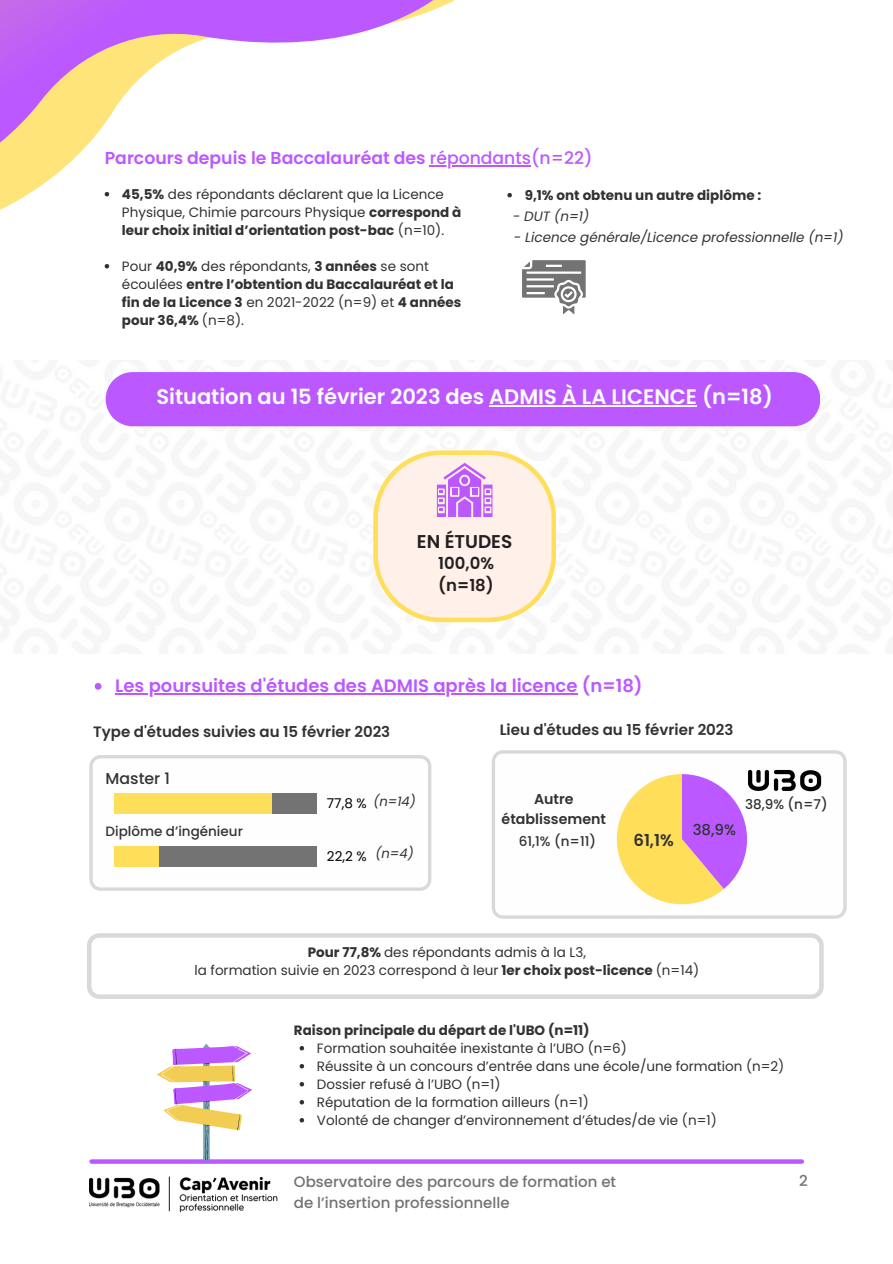
<style>
.page{position:relative;width:893px;height:1264px;background:#fff}
.page>*{position:absolute;margin:0;border:0;box-sizing:border-box;transform-origin:0 0}
.t1{font:600 21px "Poppins";color:#fefefe}
.t2{font:600 18.45px "Poppins";color:#231f1f}
.t3{font:600 18px "Poppins";color:#bc58ff}
.t4{font:600 17.25px "Poppins";color:#bc58ff}
.t5{font:600 16.5px/22.5px "Poppins";color:#231f1f}
.t6{font:600 16.5px "Poppins";color:#323232}
.t7{font:500 15.75px "Poppins";color:#323232}
.t8{font:500 15px/20.2px "Poppins";color:#737373}
.t9{font:600 15px "Poppins";color:#323232}
.t10{font:500 15px "Poppins";color:#323232}
.t11{font:600 14.25px "Poppins";color:#323232}
.t12{font:13.5px/18px "Poppins";color:#323232}
.t13{font:700 13.5px/18px "Poppins";color:#323232}
.t14{font:italic 13.5px "Poppins";color:#323232}
.t15{font:500 13.5px "Poppins";color:#323232}
.t16{font:13.5px "Poppins";color:#000}
.t17{font:italic 13.2px "Poppins";color:#323232}
.s1{font-weight:500}
.s2{font-weight:700}
.s3{font-weight:400}
.s4{font-style:normal}
</style>
<div class="page">
<svg style="left:0;top:0;width:531px;height:269px"></svg>
<svg style="left:92px;top:1159px;width:709px;height:4px;background:#c063fe"></svg>
<svg style="left:522px;top:260px;width:63px;height:54px"></svg>
<svg style="left:89px;top:755px;width:342px;height:135px"></svg>
<div style="left:114px;top:793px;width:203px;height:20px;background:#737373"></div>
<div style="left:114px;top:793px;width:158px;height:20px;background:#ffde59"></div>
<svg style="left:491px;top:750px;width:355px;height:168px"></svg>
<img style="left:747px;top:769px;width:74px;height:24px">
<svg style="left:87px;top:933px;width:736px;height:65px"></svg>
<svg style="left:156px;top:1044px;width:96px;height:116px"></svg>
<div style="left:114px;top:846px;width:203px;height:20px;background:#737373"></div>
<div style="left:114px;top:846px;width:45px;height:20px;background:#ffde59"></div>
<svg style="left:616px;top:774px;width:131px;height:130px"></svg>
<div style="left:106px;top:372px;width:714px;height:54px;background:#bc58ff"></div>
<img style="left:89px;top:1176px;width:188px;height:36px">
<hr style="left:429px;top:165px;width:102px;height:1px;background:#bc58ff">
<svg style="left:105px;top:192px;width:4px;height:4px"></svg>
<svg style="left:105px;top:264px;width:4px;height:4px"></svg>
<svg style="left:507px;top:193px;width:5px;height:4px"></svg>
<hr style="left:489px;top:405px;width:208px;height:1px;background:#fefefe">
<svg style="left:95px;top:683px;width:6px;height:6px"></svg>
<hr style="left:115px;top:693px;width:462px;height:1px;background:#bc58ff">
<svg style="left:299px;top:1046px;width:5px;height:4px"></svg>
<svg style="left:299px;top:1064px;width:5px;height:4px"></svg>
<svg style="left:299px;top:1082px;width:5px;height:4px"></svg>
<svg style="left:299px;top:1100px;width:5px;height:4px"></svg>
<svg style="left:299px;top:1118px;width:5px;height:4px"></svg>
<svg style="left:373px;top:450px;width:182px;height:172px;background:#fbe8e2"></svg>
<p class="t4" style="left:105px;top:146px;width:489px">Parcours depuis le Baccalauréat des <span class="s1">répondants(n=22)</span></p>
<h3 class="t12" style="left:122px;top:185px;width:341px"><span class="s2">45,5%</span> des répondants déclarent que la Licence<br>Physique, Chimie parcours Physique <span class="s2">correspond à leur choix initial d’orientation post-bac</span> (n=10).</h3>
<p class="t13" style="left:122px;top:257px;width:341px"><span class="s3">Pour</span> 40,9% <span class="s3">des répondants,</span> 3 années <span class="s3">se sont écoulées</span> entre l’obtention du Baccalauréat et la fin de la Licence 3 <span class="s3">en 2021-2022 (n=9) et</span> 4 années pour 36,4% <span class="s3">(n=8).</span></p>
<p class="t13" style="left:524px;top:186px;width:238px">9,1% ont obtenu un autre diplôme :</p>
<p class="t14" style="left:513px;top:207px;width:78px"><span class="s4">-</span> DUT (n=1)</p>
<p class="t14" style="left:514px;top:228px;width:331px">- Licence générale/Licence professionnelle (n=1)</p>
<p class="t1" style="left:156px;top:382px;width:618px">Situation au 15 février 2023 des ADMIS À LA LICENCE (n=18)</p>
<p class="t2" style="left:417px;top:528px;width:97px">EN ÉTUDES</p>
<p class="t5" style="left:438px;top:551px;width:57px">100,0% (n=18)</p>
<h1 class="t3" style="left:115px;top:673px;width:529px">Les poursuites d'études des ADMIS après la licence (n=18)</h1>
<h5 class="t9" style="left:93px;top:721px;width:299px">Type d'études suivies au 15 février 2023</h5>
<h5 class="t9" style="left:499px;top:719px;width:235px">Lieu d'études au 15 février 2023</h5>
<p class="t7" style="left:106px;top:767px;width:66px">Master 1</p>
<h6 class="t15" style="left:106px;top:821px;width:139px">Diplôme d’ingénieur</h6>
<p class="t16" style="left:327px;top:793px;width:41px">77,8 %</p>
<p class="t16" style="left:327px;top:846px;width:41px">22,2 %</p>
<h2 class="t17" style="left:373px;top:792px;width:44px">(n=14)</h2>
<h4 class="t11" style="left:534px;top:789px;width:41px">Autre</h4>
<h5 class="t15" style="left:745px;top:794px;width:84px">38,9% (n=7)</h5>
<h4 class="t11" style="left:501px;top:808px;width:106px">établissement</h4>
<h5 class="t15" style="left:518px;top:831px;width:79px">61,1% (n=11)</h5>
<h6 class="t10" style="left:692px;top:819px;width:45px">38,9%</h6>
<p class="t6" style="left:633px;top:829px;width:42px">61,1%</p>
<p class="t17" style="left:375px;top:843px;width:40px">(n=4)</p>
<p class="t12" style="left:308px;top:942px;width:280px"><span class="s2">Pour 77,8%</span> des répondants admis à la L3,</p>
<h6 class="t12" style="left:194px;top:960px;width:506px">la formation suivie en 2023 correspond à leur <span class="s2">1er choix post-licence</span> (n=14)</h6>
<p class="t13" style="left:294px;top:1020px;width:297px">Raison principale du départ de l'UBO (n=11)</p>
<p class="t12" style="left:317px;top:1038px;width:311px">Formation souhaitée inexistante à l’UBO (n=6)</p>
<h5 class="t12" style="left:317px;top:1056px;width:469px">Réussite à un concours d’entrée dans une école/une formation (n=2)</h5>
<h6 class="t12" style="left:317px;top:1074px;width:185px">Dossier refusé à l’UBO (n=1)</h6>
<h6 class="t12" style="left:317px;top:1092px;width:273px">Réputation de la formation ailleurs (n=1)</h6>
<h5 class="t12" style="left:317px;top:1110px;width:401px">Volonté de changer d’environnement d’études/de vie (n=1)</h5>
<p class="t8" style="left:294px;top:1171px;width:324px">Observatoire des parcours de formation et de l’insertion professionnelle</p>
<p class="t8" style="left:799px;top:1170px;width:10px">2</p>
</div>
